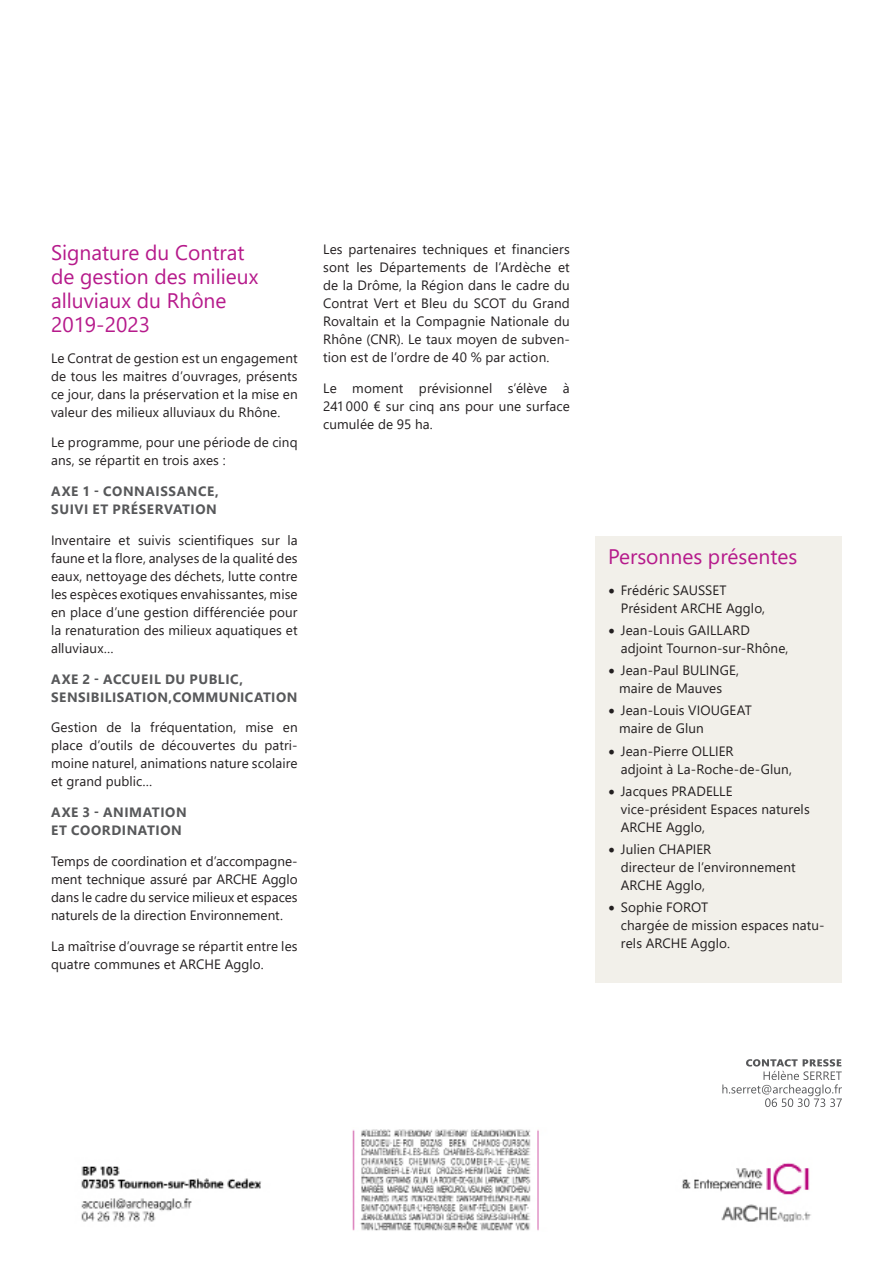
<style>
.page{position:relative;width:893px;height:1263px;background:#fff}
.page>*{position:absolute;margin:0;border:0;box-sizing:border-box;transform-origin:0 0}
.t1{font:21px/24px "Segoe UI";color:#b61a8b}
.t2{font:13.5px/18px "Segoe UI";letter-spacing:.01em;color:#231f20}
.t3{font:700 13.5px/18px "Segoe UI";letter-spacing:.04em;color:#57585a}
.s1{font-family:"Minion Pro";font-size:18px}
</style>
<div class="page">
<img style="left:81px;top:1129px;width:730px;height:102px">
<svg style="left:722px;top:1059px;width:120px;height:48px"></svg>
<div style="left:595px;top:536px;width:247px;height:446px;background:#f2f0ea"></div>
<p class="t1" style="left:51px;top:238px;width:209px">Signature du Contrat de gestion des milieux alluviaux du Rhône<br>2019-2023</p>
<p class="t2" style="left:51px;top:348px;width:248px;text-align:justify">Le Contrat de gestion est un engagement de tous les maitres d’ouvrages, présents ce jour, dans la préservation et la mise en valeur des milieux alluviaux du Rhône.</p>
<p class="t2" style="left:51px;top:432px;width:248px">Le programme, pour une période de cinq ans, se répartit en trois axes :</p>
<p class="t3" style="left:51px;top:481px;width:169px">AXE 1 - CONNAISSANCE,<br>SUIVI ET PRÉSERVATION</p>
<p class="t2" style="left:51px;top:530px;width:248px;text-align:justify">Inventaire et suivis scientifiques sur la faune et la flore, analyses de la qualité des eaux, nettoyage des déchets, lutte contre les espèces exotiques envahissantes, mise en place d’une gestion différenciée pour la renaturation des milieux aquatiques et alluviaux…</p>
<p class="t3" style="left:51px;top:669px;width:248px">AXE 2 - ACCUEIL DU PUBLIC,<br>SENSIBILISATION, COMMUNICATION</p>
<p class="t2" style="left:51px;top:717px;width:248px;text-align:justify">Gestion de la fréquentation, mise en place d’outils de découvertes du patri&shy;moine naturel, animations nature scolaire et grand public…</p>
<p class="t3" style="left:51px;top:802px;width:137px">AXE 3 - ANIMATION<br>ET COORDINATION</p>
<p class="t2" style="left:51px;top:851px;width:248px;text-align:justify">Temps de coordination et d’accompagne&shy;ment technique assuré par ARCHE Agglo dans le cadre du service milieux et espaces naturels de la direction Environnement.</p>
<p class="t2" style="left:51px;top:936px;width:248px">La maîtrise d’ouvrage se répartit entre les quatre communes et ARCHE Agglo.</p>
<p class="t2" style="left:323px;top:239px;width:248px;text-align:justify">Les partenaires techniques et financiers sont les Départements de l’Ardèche et de la Drôme, la Région dans le cadre du Contrat Vert et Bleu du SCOT du Grand Rovaltain et la Compagnie Nationale du Rhône (CNR). Le taux moyen de subven&shy;tion est de l’ordre de 40 % par action.</p>
<p class="t2" style="left:323px;top:378px;width:248px;text-align:justify">Le moment prévisionnel s’élève à 241000 € sur cinq ans pour une surface cumulée de 95 ha.</p>
<p class="t1" style="left:608px;top:542px;width:191px">Personnes présentes</p>
<p class="t2" style="left:621px;top:580px;width:146px;text-indent:-13px"><span class="s1">•</span> Frédéric SAUSSET<br>Président ARCHE Agglo,</p>
<p class="t2" style="left:621px;top:620px;width:169px;text-indent:-13px"><span class="s1">•</span> Jean-Louis GAILLARD adjoint Tournon-sur-Rhône,</p>
<p class="t2" style="left:608px;top:660px;width:133px"><span class="s1">•</span> Jean-Paul BULINGE,</p>
<p class="t2" style="left:619px;top:678px;width:104px">maire de Mauves</p>
<p class="t2" style="left:608px;top:700px;width:145px"><span class="s1">•</span> Jean-Louis VIOUGEAT</p>
<p class="t2" style="left:619px;top:718px;width:86px">maire de Glun</p>
<p class="t2" style="left:621px;top:741px;width:173px;text-indent:-13px"><span class="s1">•</span> Jean-Pierre OLLIER<br>adjoint à La-Roche-de-Glun,</p>
<p class="t2" style="left:621px;top:781px;width:190px;text-indent:-13px"><span class="s1">•</span> Jacques PRADELLE vice-président Espaces naturels<br>ARCHE Agglo,</p>
<p class="t2" style="left:621px;top:839px;width:176px;text-indent:-13px"><span class="s1">•</span> Julien CHAPIER<br>directeur de l’environnement<br>ARCHE Agglo,</p>
<p class="t2" style="left:621px;top:897px;width:205px;text-indent:-13px"><span class="s1">•</span> Sophie FOROT<br>chargée de mission espaces natu&shy;rels ARCHE Agglo.</p>
</div>
